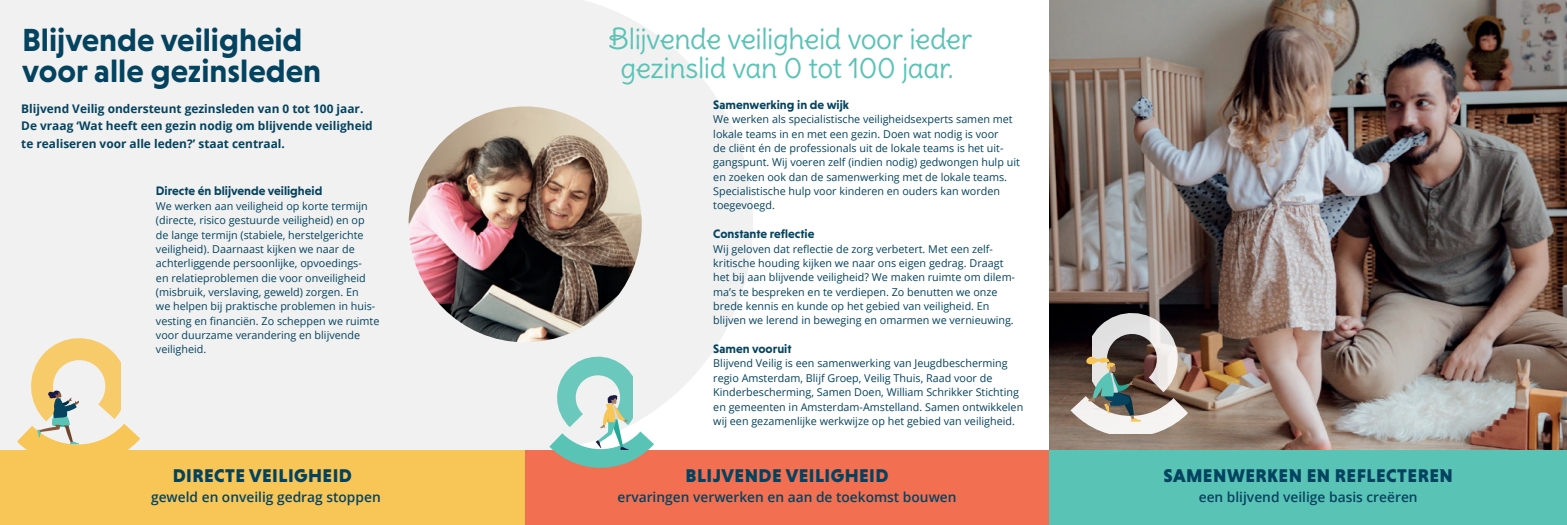
<style>
.page{position:relative;width:1567px;height:525px;background:#fff}
.page>*{position:absolute;margin:0;border:0;box-sizing:border-box;transform-origin:0 0}
.t1{font:700 32.5px/31.2px "Niveau Grotesk";color:#04435f}
.t2{font:28.38px/28.5px "Delius Swash Caps";letter-spacing:-.02em;color:#59c3b6;text-align:center}
.t3{font:900 18.75px "Niveau Grotesk";letter-spacing:.025em;color:#04435f}
.t4{font:600 13.75px "Open Sans";color:#04435f}
.t5{font:700 12.5px "Niveau Grotesk";color:#04435f}
.t6{font:700 11.88px/17.5px "Open Sans";color:#04435f}
.t7{font:10.75px/14.4px "Open Sans";color:#04435f}
</style>
<div class="page">
<img style="left:1049px;top:0;width:517px;height:450px">
<svg style="left:1068px;top:292px;width:130px;height:141px;background:#7d756e"></svg>
<svg style="left:517px;top:0;width:236px;height:450px;fill:#f1f1f1"></svg>
<div style="left:0;top:0;width:517px;height:453px;background:#f1f1f1"></div>
<div style="left:0;top:450px;width:524px;height:74px;background:#f8c657"></div>
<div style="left:524px;top:450px;width:525px;height:74px;background:#f36f51"></div>
<div style="left:1049px;top:450px;width:517px;height:74px;background:#59c3b6"></div>
<svg style="left:529px;top:338px;width:144px;height:126px"></svg>
<svg style="left:17px;top:338px;width:124px;height:112px"></svg>
<img style="left:408px;top:106px;width:233px;height:236px">
<h1 class="t1" style="left:22px;top:24px;width:300px">Blijvende veiligheid voor alle gezinsleden</h1>
<p class="t6" style="left:21px;top:99px;width:353px">Blijvend Veilig ondersteunt gezinsleden van 0 tot 100 jaar.<br>De vraag ‘Wat heeft een gezin nodig om blijvende veiligheid te realiseren voor alle leden?’ staat centraal.</p>
<p class="t5" style="left:156px;top:184px;width:168px">Directe én blijvende veiligheid</p>
<p class="t7" style="left:156px;top:198px;width:225px">We werken aan veiligheid op korte termijn (directe, risico gestuurde veiligheid) en op de lange termijn (stabiele, herstelgerichte veiligheid). Daarnaast kijken we naar de achterliggende persoonlijke, opvoedings-<br>en relatieproblemen die voor onveiligheid (misbruik, verslaving, geweld) zorgen. En<br>we helpen bij praktische problemen in huis&shy;vesting en financiën. Zo scheppen we ruimte voor duurzame verandering en blijvende veiligheid.</p>
<h2 class="t2" style="left:608px;top:25px;width:365px">Blijvende veiligheid voor ieder gezinslid van 0 tot 100 jaar.</h2>
<p class="t5" style="left:713px;top:97px;width:137px">Samenwerking in de wijk</p>
<p class="t7" style="left:713px;top:112px;width:308px">We werken als specialistische veiligheidsexperts samen met lokale teams in en met een gezin. Doen wat nodig is voor<br>de cliënt én de professionals uit de lokale teams is het uit&shy;gangspunt. Wij voeren zelf (indien nodig) gedwongen hulp uit en zoeken ook dan de samenwerking met de lokale teams.<br>Specialistische hulp voor kinderen en ouders kan worden toegevoegd.</p>
<p class="t5" style="left:713px;top:226px;width:103px">Constante reflectie</p>
<p class="t7" style="left:713px;top:241px;width:303px">Wij geloven dat reflectie de zorg verbetert. Met een zelf&shy;kritische houding kijken we naar ons eigen gedrag. Draagt het bij aan blijvende veiligheid? We maken ruimte om dilem&shy;ma’s te bespreken en te verdiepen. Zo benutten we onze brede kennis en kunde op het gebied van veiligheid. En blijven we lerend in beweging en omarmen we vernieuwing.</p>
<p class="t5" style="left:713px;top:341px;width:80px">Samen vooruit</p>
<p class="t7" style="left:713px;top:356px;width:311px">Blijvend Veilig is een samenwerking van Jeugdbescherming regio Amsterdam, Blijf Groep, Veilig Thuis, Raad voor de Kinderbescherming, Samen Doen, William Schrikker Stichting en gemeenten in Amsterdam-Amstelland. Samen ontwikkelen wij een gezamenlijke werkwijze op het gebied van veiligheid.</p>
<h3 class="t3" style="left:173px;top:465px;width:181px">DIRECTE VEILIGHEID</h3>
<h3 class="t3" style="left:685px;top:465px;width:204px">BLIJVENDE VEILIGHEID</h3>
<p class="t4" style="left:151px;top:487px;width:231px">geweld en onveilig gedrag stoppen</p>
<p class="t4" style="left:617px;top:487px;width:340px">ervaringen verwerken en aan de toekomst bouwen</p>
<h3 class="t3" style="left:1163px;top:465px;width:291px">SAMENWERKEN EN REFLECTEREN</h3>
<p class="t4" style="left:1198px;top:487px;width:220px">een blijvend veilige basis creëren</p>
<p class="t4" style="left:1195px;top:487px;width:220px">een blijvend veilige basis creëren</p>
</div>
